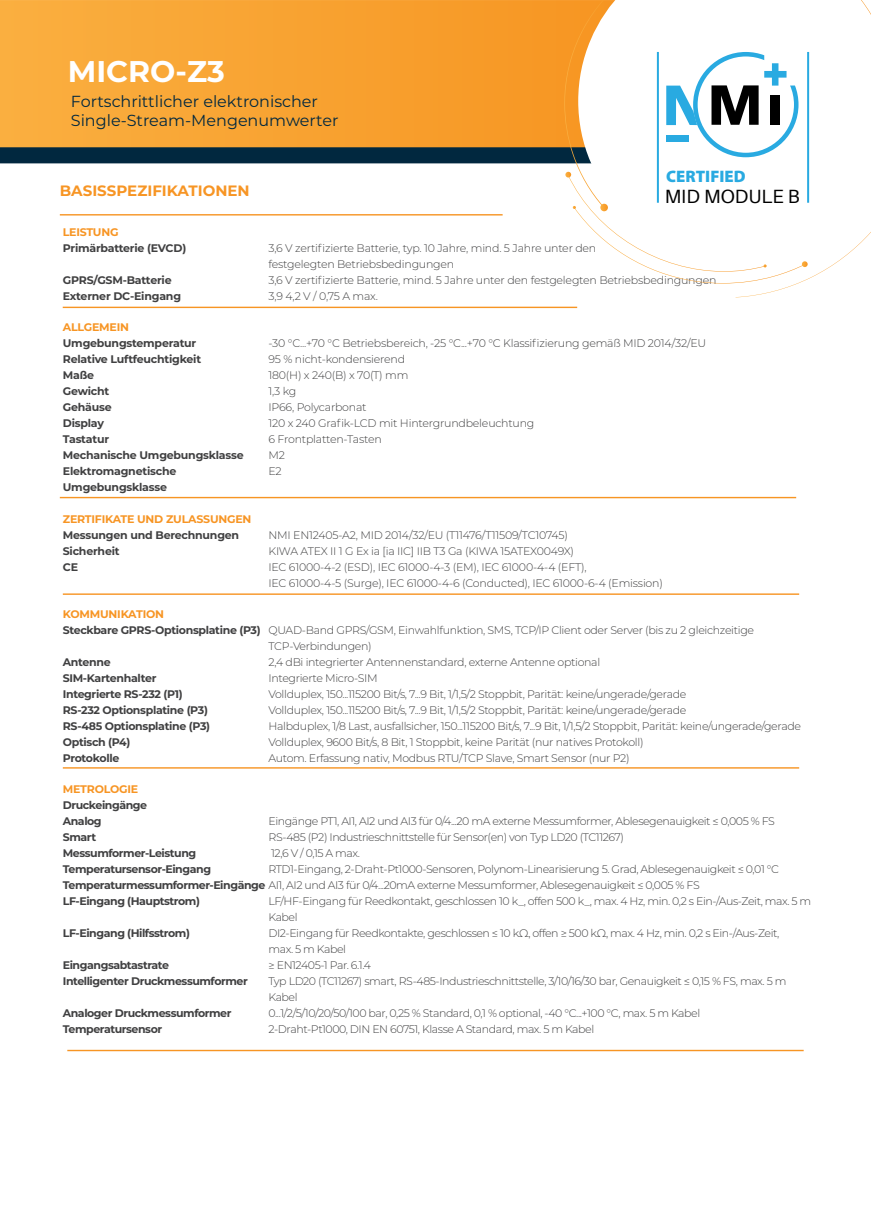
<style>
.page{position:relative;width:871px;height:1219px;background:#fff}
.page>*{position:absolute;margin:0;border:0;box-sizing:border-box;transform-origin:0 0}
.t1{font:700 29.9px "Montserrat";color:#fff}
.t2{font:19.2px "Aileron";color:#000}
.t3{font:900 16.7px "Myriad Pro";color:#29aae1}
.t4{font:16px/19.2px "Montserrat";color:#01283f}
.t5{font:700 15px "Montserrat";color:#f79524}
.t6{font:300 11px/16px "Montserrat";letter-spacing:-.03em;color:#404041}
.t7{font:700 11px/16px "Montserrat";letter-spacing:-.03em;color:#404041}
.t8{font:700 11px "Montserrat";letter-spacing:-.02em;color:#f79524}
.s1{font-weight:700}
</style>
<div class="page">
<hr style="left:63px;top:307px;width:514px;height:1px;background:#f79524">
<hr style="left:60px;top:497px;width:735px;height:1px;background:#f79524">
<hr style="left:63px;top:593px;width:735px;height:2px;background:#f79524">
<hr style="left:63px;top:767px;width:735px;height:2px;background:#f79524">
<svg style="left:0;top:0;width:870px;height:297px"></svg>
<div style="left:666px;top:135px;width:22px;height:6px;background:#29aae1"></div>
<hr style="left:656px;top:52px;width:2px;height:151px;background:#29aae1">
<hr style="left:806px;top:52px;width:2px;height:151px;background:#29aae1">
<hr style="left:67px;top:1050px;width:736px;height:1px;background:#f79524">
<h1 class="t1" style="left:68px;top:50px;width:158px">MICRO-Z3</h1>
<h3 class="t4" style="left:71px;top:91px;width:269px">Fortschrittlicher elektronischer<br>Single-Stream-Mengenumwerter</h3>
<h3 class="t3" style="left:666px;top:165px;width:81px">CERTIFIED</h3>
<h2 class="t2" style="left:664px;top:186px;width:137px">MID MODULE B</h2>
<h3 class="t5" style="left:60px;top:180px;width:191px">BASISSPEZIFIKATIONEN</h3>
<p class="t8" style="left:63px;top:224px;width:57px">LEISTUNG</p>
<p class="t7" style="left:63px;top:239px;width:125px">Primärbatterie (EVCD)</p>
<p class="t6" style="left:268px;top:239px;width:329px">3,6 V zertifizierte Batterie, typ. 10 Jahre, mind. 5 Jahre unter den festgelegten Betriebsbedingungen</p>
<p class="t7" style="left:63px;top:271px;width:110px">GPRS/GSM-Batterie</p>
<p class="t6" style="left:268px;top:271px;width:449px">3,6 V zertifizierte Batterie, mind. 5 Jahre unter den festgelegten Betriebsbedingungen</p>
<p class="t7" style="left:63px;top:287px;width:120px">Externer DC-Eingang</p>
<p class="t6" style="left:268px;top:287px;width:111px">3,9 4,2 V / 0,75 A max.</p>
<p class="t8" style="left:63px;top:319px;width:68px">ALLGEMEIN</p>
<p class="t7" style="left:63px;top:334px;width:135px">Umgebungstemperatur</p>
<p class="t6" style="left:268px;top:334px;width:439px">-30 °C...+70 °C Betriebsbereich, -25 °C...+70 °C Klassifizierung gemäß MID 2014/32/EU</p>
<p class="t7" style="left:63px;top:350px;width:140px">Relative Luftfeuchtigkeit</p>
<p class="t6" style="left:268px;top:350px;width:138px">95 % nicht-kondensierend</p>
<p class="t7" style="left:63px;top:366px;width:33px">Maße</p>
<p class="t6" style="left:268px;top:366px;width:141px">180(H) x 240(B) x 70(T) mm</p>
<p class="t7" style="left:63px;top:382px;width:48px">Gewicht</p>
<p class="t6" style="left:268px;top:382px;width:29px">1,3 kg</p>
<p class="t7" style="left:63px;top:398px;width:50px">Gehäuse</p>
<p class="t6" style="left:268px;top:398px;width:100px">IP66, Polycarbonat</p>
<p class="t7" style="left:63px;top:414px;width:43px">Display</p>
<p class="t6" style="left:268px;top:414px;width:267px">120 x 240 Grafik-LCD mit Hintergrundbeleuchtung</p>
<p class="t7" style="left:63px;top:430px;width:48px">Tastatur</p>
<p class="t6" style="left:268px;top:430px;width:115px">6 Frontplatten-Tasten</p>
<p class="t7" style="left:63px;top:446px;width:182px">Mechanische Umgebungsklasse</p>
<p class="t6" style="left:268px;top:446px;width:18px">M2</p>
<p class="t7" style="left:63px;top:462px;width:115px">Elektromagnetische</p>
<p class="t6" style="left:268px;top:462px;width:15px">E2</p>
<p class="t7" style="left:63px;top:478px;width:106px">Umgebungsklasse</p>
<p class="t8" style="left:63px;top:511px;width:190px">ZERTIFIKATE UND ZULASSUNGEN</p>
<p class="t7" style="left:63px;top:526px;width:178px">Messungen und Berechnungen</p>
<p class="t6" style="left:268px;top:526px;width:301px">NMI EN12405-A2, MID 2014/32/EU (T11476/T11509/TC10745)</p>
<p class="t7" style="left:63px;top:542px;width:58px">Sicherheit</p>
<p class="t6" style="left:268px;top:542px;width:307px">KIWA ATEX II 1 G Ex ia [ia IIC] IIB T3 Ga (KIWA 15ATEX0049X)</p>
<p class="t7" style="left:63px;top:558px;width:17px">CE</p>
<p class="t6" style="left:268px;top:558px;width:396px">IEC 61000-4-2 (ESD), IEC 61000-4-3 (EM), IEC 61000-4-4 (EFT),<br>IEC 61000-4-5 (Surge), IEC 61000-4-6 (Conducted), IEC 61000-6-4 (Emission)</p>
<p class="t8" style="left:63px;top:606px;width:103px">KOMMUNIKATION</p>
<p class="t6" style="left:63px;top:621px;width:692px"><span class="s1">Steckbare GPRS-Optionsplatine (P3)</span> QUAD-Band GPRS/GSM, Einwahlfunktion, SMS, TCP/IP Client oder Server (bis zu 2 gleichzeitige</p>
<p class="t6" style="left:268px;top:637px;width:105px">TCP-Verbindungen)</p>
<p class="t7" style="left:63px;top:653px;width:49px">Antenne</p>
<p class="t6" style="left:268px;top:653px;width:333px">2,4 dBi integrierter Antennenstandard, externe Antenne optional</p>
<p class="t7" style="left:63px;top:669px;width:95px">SIM-Kartenhalter</p>
<p class="t6" style="left:268px;top:669px;width:111px">Integrierte Micro-SIM</p>
<p class="t7" style="left:63px;top:685px;width:121px">Integrierte RS-232 (P1)</p>
<p class="t6" style="left:268px;top:685px;width:419px">Vollduplex, 150...115200 Bit/s, 7...9 Bit, 1/1,5/2 Stoppbit, Parität: keine/ungerade/gerade</p>
<p class="t7" style="left:63px;top:701px;width:147px">RS-232 Optionsplatine (P3)</p>
<p class="t6" style="left:268px;top:701px;width:419px">Vollduplex, 150...115200 Bit/s, 7...9 Bit, 1/1,5/2 Stoppbit, Parität: keine/ungerade/gerade</p>
<p class="t7" style="left:63px;top:717px;width:149px">RS-485 Optionsplatine (P3)</p>
<p class="t6" style="left:268px;top:717px;width:534px">Halbduplex, 1/8 Last, ausfallsicher, 150...115200 Bit/s, 7...9 Bit, 1/1,5/2 Stoppbit, Parität: keine/ungerade/gerade</p>
<p class="t7" style="left:63px;top:733px;width:69px">Optisch (P4)</p>
<p class="t6" style="left:268px;top:733px;width:376px">Vollduplex, 9600 Bit/s, 8 Bit, 1 Stoppbit, keine Parität (nur natives Protokoll)</p>
<p class="t7" style="left:63px;top:749px;width:58px">Protokolle</p>
<p class="t6" style="left:268px;top:749px;width:362px">Autom. Erfassung nativ, Modbus RTU/TCP Slave, Smart Sensor (nur P2)</p>
<p class="t8" style="left:63px;top:781px;width:77px">METROLOGIE</p>
<p class="t7" style="left:63px;top:796px;width:86px">Druckeingänge<br>Analog</p>
<p class="t6" style="left:268px;top:812px;width:507px">Eingänge PT1, AI1, AI2 und AI3 für 0/4...20 mA externe Messumformer, Ablesegenauigkeit ≤ 0,005 % FS</p>
<p class="t7" style="left:63px;top:828px;width:35px">Smart</p>
<p class="t6" style="left:268px;top:828px;width:357px">RS-485 (P2) Industrieschnittstelle für Sensor(en) von Typ LD20 (TC11267)</p>
<p class="t7" style="left:63px;top:844px;width:135px">Messumformer-Leistung</p>
<p class="t6" style="left:271px;top:844px;width:90px">12,6 V / 0,15 A max.</p>
<p class="t7" style="left:63px;top:860px;width:150px">Temperatursensor-Eingang</p>
<p class="t6" style="left:63px;top:860px;width:717px;text-indent:206px">RTD1-Eingang, 2-Draht-Pt1000-Sensoren, Polynom-Linearisierung 5. Grad, Ablesegenauigkeit ≤ 0,01 °C<br><span class="s1">Temperaturmessumformer-Eingänge</span> AI1, AI2 und AI3 für 0/4...20mA externe Messumformer, Ablesegenauigkeit ≤ 0,005 % FS<br><span class="s1">LF-Eingang (Hauptstrom)</span></p>
<p class="t6" style="left:268px;top:892px;width:544px">LF/HF-Eingang für Reedkontakt, geschlossen 10 k_, offen 500 k_, max. 4 Hz, min. 0,2 s Ein-/Aus-Zeit, max. 5 m<br>Kabel</p>
<p class="t7" style="left:63px;top:924px;width:129px">LF-Eingang (Hilfsstrom)</p>
<p class="t6" style="left:268px;top:924px;width:512px">DI2-Eingang für Reedkontakte, geschlossen ≤ 10 kΩ, offen ≥ 500 kΩ, max. 4 Hz, min. 0,2 s Ein-/Aus-Zeit, max. 5 m Kabel</p>
<p class="t7" style="left:63px;top:956px;width:108px">Eingangsabtastrate</p>
<p class="t6" style="left:268px;top:956px;width:104px">≥ EN12405-1 Par. 6.1.4</p>
<p class="t7" style="left:63px;top:972px;width:186px">Intelligenter Druckmessumformer</p>
<p class="t6" style="left:268px;top:972px;width:519px">Typ LD20 (TC11267) smart, RS-485-Industrieschnittstelle, 3/10/16/30 bar, Genauigkeit ≤ 0,15 % FS, max. 5 m<br>Kabel</p>
<p class="t7" style="left:63px;top:1004px;width:170px">Analoger Druckmessumformer</p>
<p class="t6" style="left:268px;top:1004px;width:433px">0...1/2/5/10/20/50/100 bar, 0,25 % Standard, 0,1 % optional, -40 °C...+100 °C, max. 5 m Kabel</p>
<p class="t7" style="left:63px;top:1020px;width:101px">Temperatursensor</p>
<p class="t6" style="left:268px;top:1020px;width:327px">2-Draht-Pt1000, DIN EN 60751, Klasse A Standard, max. 5 m Kabel</p>
</div>
